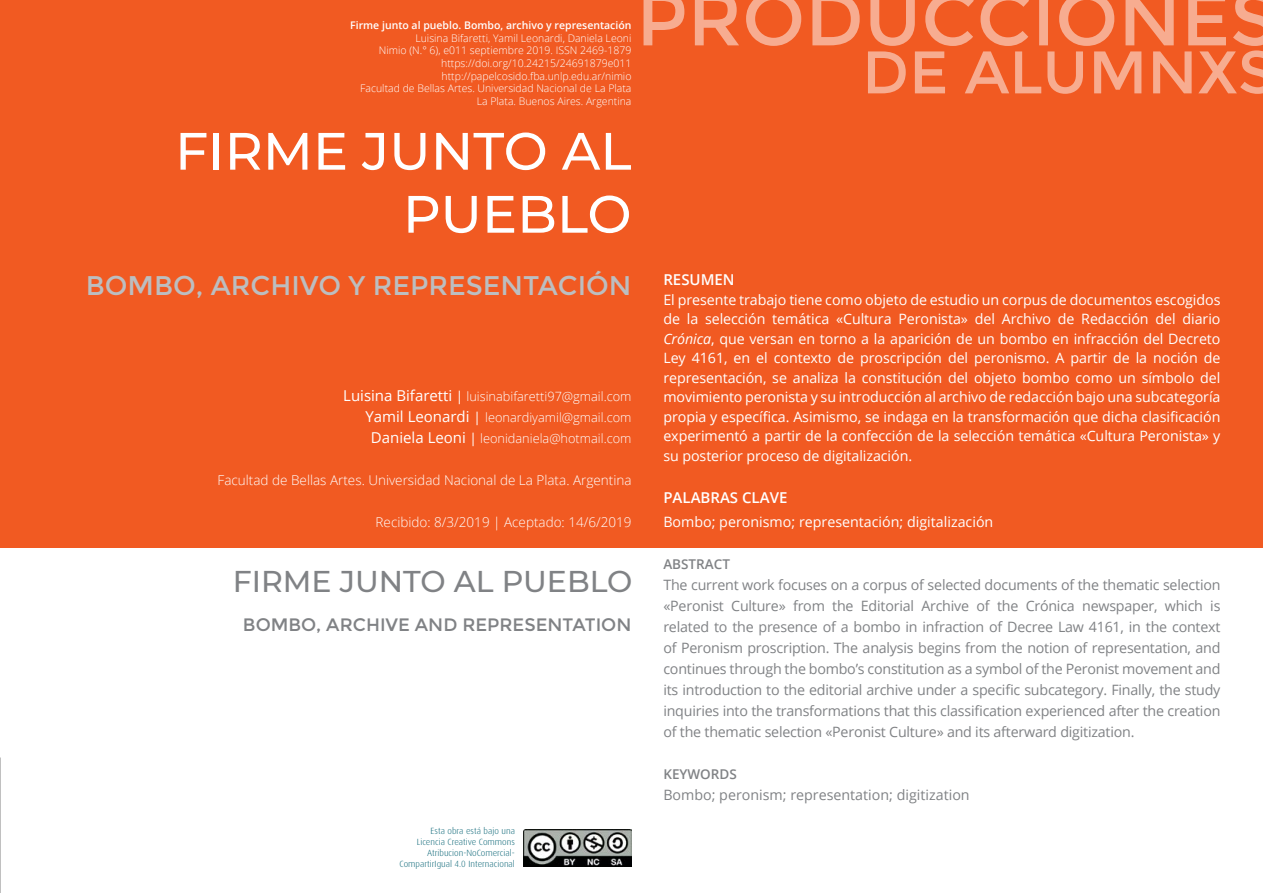
<style>
.page{position:relative;width:1263px;height:893px;background:#fff}
.page>*{position:absolute;margin:0;border:0;box-sizing:border-box;transform-origin:0 0}
.t1{font:500 52.5px/63px "Montserrat";color:#fff;text-align:right}
.t2{font:500 30px "Montserrat";color:#808285}
.t3{font:27px "Montserrat";color:#bcbec0}
.t4{font:18px "Montserrat";color:#808285}
.t5{font:600 15px "Open Sans";color:#fff}
.t6{font:14.25px/19.5px "Open Sans";letter-spacing:-.005em;color:#fff;text-align:justify}
.t7{font:14.25px/21px "Open Sans";letter-spacing:-.015em;color:#808285;text-align:justify}
.t8{font:300 13.5px "Open Sans";color:#fff}
.t9{font:600 13.5px "Open Sans";color:#808285}
.t10{font:300 12.75px/21px "Open Sans";color:#fff;text-align:right}
.t11{font:300 10.5px/12.6px "Open Sans";color:#fff;text-align:right}
.t12{font:600 10.5px "Open Sans";color:#fff}
.t13{font:300 9px/10.8px "Dax";color:#086475;text-align:right}
.s1{font-weight:400;font-size:15px}
.s2{font-weight:400;font-size:13.5px}
.s3{font-style:italic}
</style>
<div class="page">
<div style="left:0;top:0;width:1263px;height:548px;background:#f15a22"></div>
<img style="left:523px;top:829px;width:108px;height:38px">
<svg style="left:643px;top:0;width:620px;height:94px"></svg>
<p class="t12" style="left:350px;top:18px;width:283px">Firme junto al pueblo. Bombo, archivo y representación</p>
<p class="t11" style="left:360px;top:32px;width:273px">Luisina Bifaretti, Yamil Leonardi, Daniela Leoni<br>Nimio (N.° 6), e011 septiembre 2019. ISSN 2469-1879 https://doi.org/10.24215/24691879e011 http://papelcosido.fba.unlp.edu.ar/nimio<br>Facultad de Bellas Artes. Universidad Nacional de La Plata La Plata. Buenos Aires. Argentina</p>
<h1 class="t1" style="left:175px;top:117px;width:458px">FIRME JUNTO AL<br>PUEBLO</h1>
<h3 class="t3" style="left:86px;top:269px;width:547px">BOMBO, ARCHIVO Y REPRESENTACIÓN</h3>
<p class="t10" style="left:343px;top:385px;width:290px"><span class="s1">Luisina Bifaretti</span> <span class="s2">|</span> luisinabifaretti97@gmail.com<br><span class="s1">Yamil Leonardi</span> <span class="s2">|</span> leonardiyamil@gmail.com<br><span class="s1">Daniela Leoni</span> <span class="s2">|</span> leonidaniela@hotmail.com</p>
<p class="t8" style="left:218px;top:470px;width:415px">Facultad de Bellas Artes. Universidad Nacional de La Plata. Argentina</p>
<p class="t8" style="left:376px;top:512px;width:257px">Recibido: 8/3/2019 | Aceptado: 14/6/2019</p>
<h2 class="t2" style="left:233px;top:560px;width:401px">FIRME JUNTO AL PUEBLO</h2>
<p class="t4" style="left:243px;top:614px;width:390px">BOMBO, ARCHIVE AND REPRESENTATION</p>
<p class="t13" style="left:400px;top:826px;width:117px">Esta obra está bajo una<br>Licencia Creative Commons<br>Atribucion-NoComercial-<br>CompartirIgual 4.0 Internacional</p>
<p class="t5" style="left:663px;top:270px;width:73px">RESUMEN</p>
<p class="t6" style="left:663px;top:289px;width:559px">El presente trabajo tiene como objeto de estudio un corpus de documentos escogidos de la selección temática «Cultura Peronista» del Archivo de Redacción del diario <span class="s3">Crónica</span>, que versan en torno a la aparición de un bombo en infracción del Decreto Ley 4161, en el contexto de proscripción del peronismo. A partir de la noción de representación, se analiza la constitución del objeto bombo como un símbolo del movimiento peronista y su introducción al archivo de redacción bajo una subcategoría propia y específica. Asimismo, se indaga en la transformación que dicha clasificación experimentó a partir de la confección de la selección temática «Cultura Peronista» y su posterior proceso de digitalización.</p>
<p class="t5" style="left:663px;top:487px;width:125px">PALABRAS CLAVE</p>
<p class="t6" style="left:663px;top:511px;width:331px">Bombo; peronismo; representación; digitalización</p>
<p class="t9" style="left:663px;top:554px;width:68px">ABSTRACT</p>
<p class="t7" style="left:663px;top:574px;width:559px">The current work focuses on a corpus of selected documents of the thematic selection «Peronist Culture» from the Editorial Archive of the Crónica newspaper, which is related to the presence of a bombo in infraction of Decree Law 4161, in the context of Peronism proscription. The analysis begins from the notion of representation, and continues through the bombo’s constitution as a symbol of the Peronist movement and its introduction to the editorial archive under a specific subcategory. Finally, the study inquiries into the transformations that this classification experienced after the creation of the thematic selection «Peronist Culture» and its afterward digitization.</p>
<p class="t9" style="left:663px;top:764px;width:75px">KEYWORDS</p>
<p class="t7" style="left:663px;top:784px;width:308px">Bombo; peronism; representation; digitization</p>
</div>
